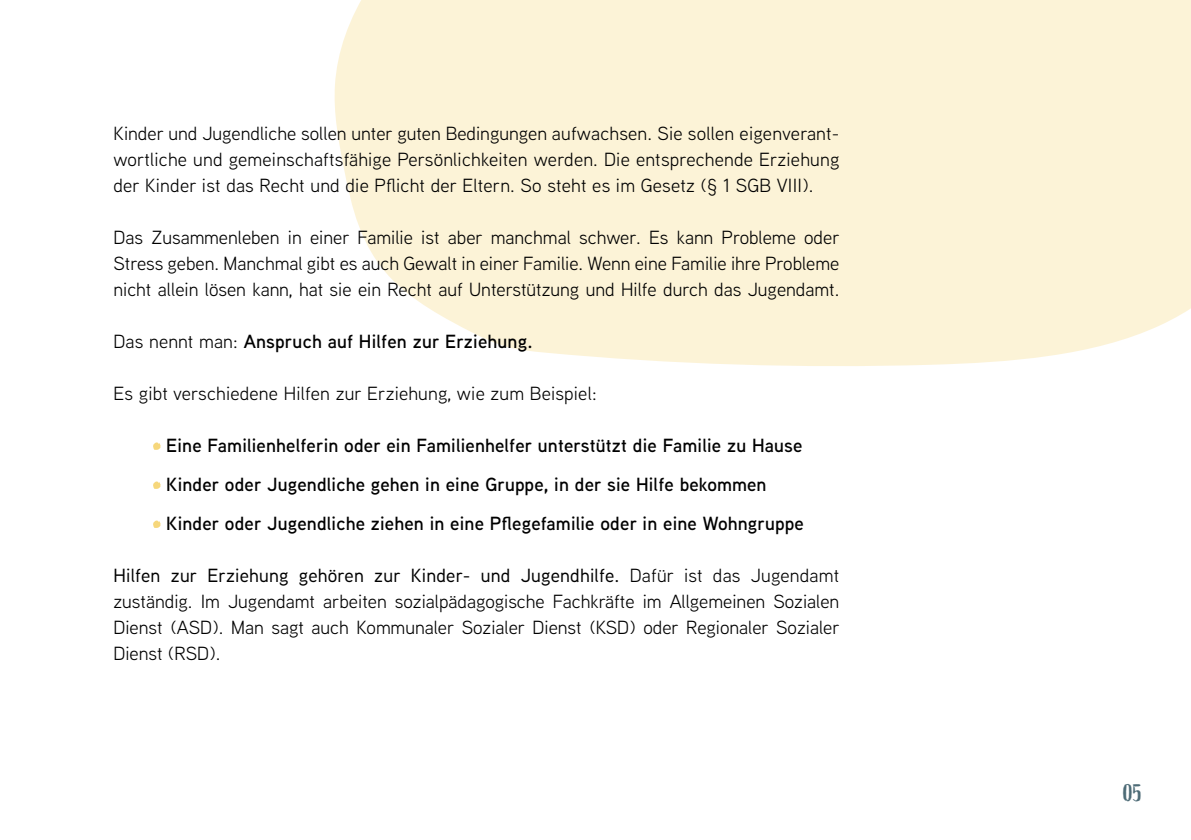
<style>
.page{position:relative;width:1191px;height:840px;background:#fff}
.page>*{position:absolute;margin:0;border:0;box-sizing:border-box;transform-origin:0 0}
.t1{font:24px "Active";color:#4d6b76}
.t2{font:19px/26px "Aaux Next";color:#000;text-align:justify}
.t3{font:600 19px/39px "Aaux Next";letter-spacing:.01em;color:#000}
.s1{font-weight:400}
.s2{font-weight:500}
</style>
<div class="page">
<svg style="left:334px;top:0;width:857px;height:366px;background:#fcf3d9"></svg>
<svg style="left:153px;top:442px;width:8px;height:8px"></svg>
<svg style="left:153px;top:481px;width:8px;height:8px"></svg>
<svg style="left:153px;top:520px;width:8px;height:8px"></svg>
<p class="t2" style="left:113px;top:119px;width:727px">Kinder und Jugendliche sollen unter guten Bedingungen aufwachsen. Sie sollen eigenverant&shy;wortliche und gemeinschaftsfähige Persönlichkeiten werden. Die entsprechende Erziehung der Kinder ist das Recht und die Pflicht der Eltern. So steht es im Gesetz (§ 1 SGB VIII).</p>
<p class="t2" style="left:113px;top:223px;width:727px">Das Zusammenleben in einer Familie ist aber manchmal schwer. Es kann Probleme oder Stress geben. Manchmal gibt es auch Gewalt in einer Familie. Wenn eine Familie ihre Probleme nicht allein lösen kann, hat sie ein Recht auf Unterstützung und Hilfe durch das Jugendamt.</p>
<p class="t3" style="left:113px;top:321px;width:421px"><span class="s1">Das nennt man:</span> Anspruch auf Hilfen zur Erziehung.</p>
<p class="t2" style="left:113px;top:379px;width:485px">Es gibt verschiedene Hilfen zur Erziehung, wie zum Beispiel:</p>
<p class="t3" style="left:166px;top:425px;width:639px">Eine Familienhelferin oder ein Familienhelfer unterstützt die Familie zu Hause<br>Kinder oder Jugendliche gehen in eine Gruppe, in der sie Hilfe bekommen<br>Kinder oder Jugendliche ziehen in eine Pflegefamilie oder in eine Wohngruppe</p>
<p class="t2" style="left:113px;top:561px;width:728px"><span class="s2">Hilfen zur Erziehung gehören zur Kinder- und Jugendhilfe.</span> Dafür ist das Jugendamt zuständig. Im Jugendamt arbeiten sozialpädagogische Fachkräfte im Allgemeinen Sozialen Dienst (ASD). Man sagt auch Kommunaler Sozialer Dienst (KSD) oder Regionaler Sozialer Dienst (RSD).</p>
<p class="t1" style="left:1123px;top:778px;width:21px">05</p>
</div>
